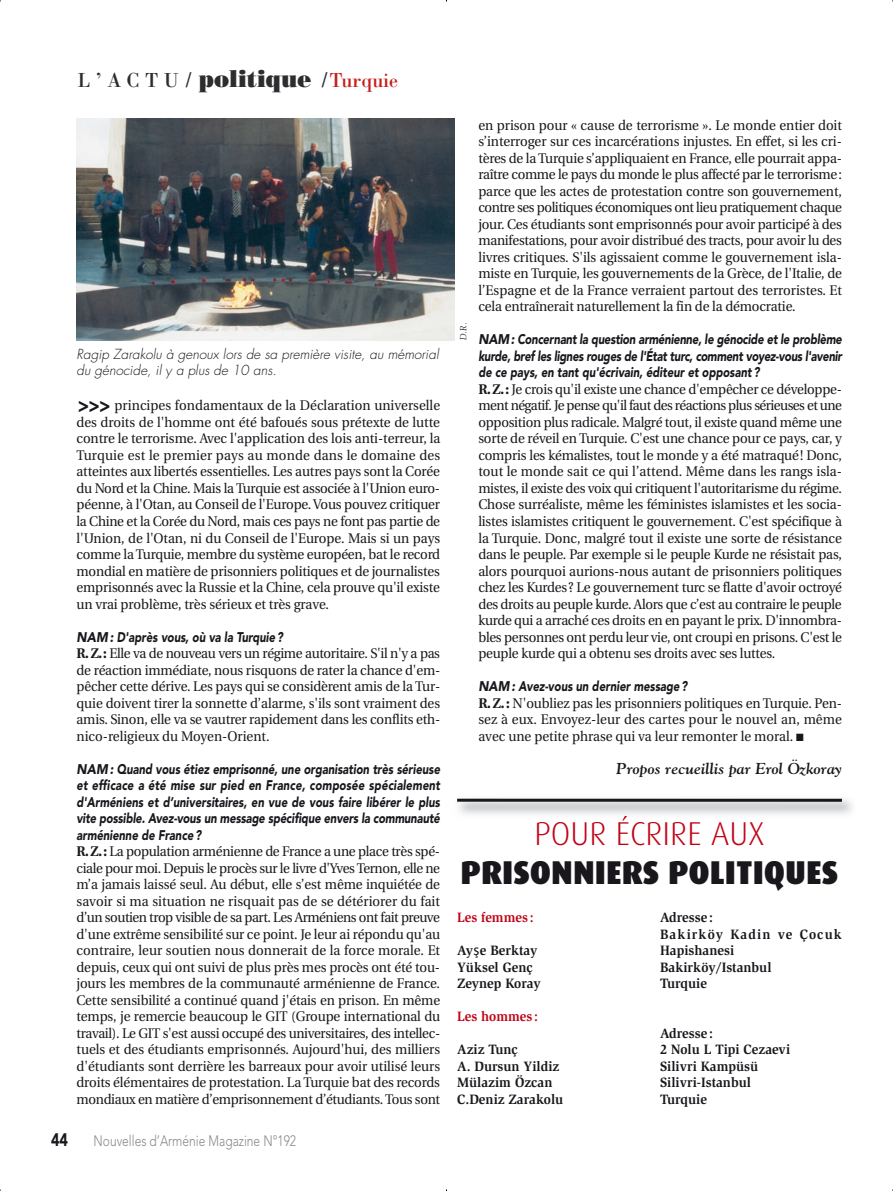
<style>
.page{position:relative;width:893px;height:1191px;background:#fff}
.page>*{position:absolute;margin:0;border:0;box-sizing:border-box;transform-origin:0 0}
.t1{font:900 33px "Dax";color:#1a171c}
.t2{font:300 33px "Dax";color:#c00418}
.t3{font:24px "Bodoni Poster";color:#2d2c2f;scale:.95 1}
.t4{font:900 condensed 21.6px "Flyer";color:#1a171c;scale:.83 1}
.t5{font:900 18px "Avenir";color:#1a171c;scale:.8 1}
.t6{font:italic 700 15.75px "Goudy";color:#1a171c}
.t7{font:300 15px "Avenir";color:#87888a;scale:.8 1}
.t8{font:13.95px/16.5px "Utopia";letter-spacing:-.01em;color:#1a171c;text-align:justify;scale:.95 1}
.t9{font:900 13.95px/16.5px "Avenir";color:#1a171c;text-align:justify;scale:.9 1}
.t10{font:700 13.95px/16.5px "Slimbach";color:#1a171c;scale:.95 1}
.t11{font:700 13.95px "Slimbach";color:#c00418;scale:.95 1}
.t12{font:italic 300 13.5px/15.8px "Futura";color:#1a171c}
.t13{font:italic 9px "Goudy";color:#1a171c}
.s1{font-family:"Bodoni";font-size:21px}
.s2{font-family:"Utopia";font-size:21px}
.s3{font-family:"Bodoni";font-size:21px;color:#c3201e}
.s4{font-weight:700}
.s5{font-family:"Lucida Grande";font-weight:400}
</style>
<div class="page">
<img style="left:77px;top:119px;width:377px;height:221px">
<img style="left:457px;top:799px;width:395px;height:16px">
<svg style="left:622px;top:815px;width:5px;height:6px"></svg>
<hr style="left:457px;top:798px;width:385px;height:3px;background:#1a171c">
<h2 class="t3" style="left:78px;top:70px;width:338px"><span class="s1">L ’ A C T U</span> <span class="s2">/</span> politique <span class="s2">/</span><span class="s3">Turquie</span></h2>
<p class="t12" style="left:77px;top:348px;width:366px">Ragip Zarakolu à genoux lors de sa première visite, au mémorial du génocide, il y a plus de 10 ans.</p>
<p class="t8" style="left:77px;top:399px;width:384px;text-indent:38px">principes fondamentaux de la Déclaration universelle des droits de l'homme ont été bafoués sous prétexte de lutte contre le terrorisme. Avec l'application des lois anti-terreur, la Turquie est le premier pays au monde dans le domaine des atteintes aux libertés essentielles. Les autres pays sont la Corée du Nord et la Chine. Mais la Turquie est associée à l'Union euro&shy;péenne, à l'Otan, au Conseil de l'Europe. Vous pouvez critiquer la Chine et la Corée du Nord, mais ces pays ne font pas partie de l'Union, de l'Otan, ni du Conseil de l'Europe. Mais si un pays comme la Turquie, membre du système européen, bat le record mondial en matière de prisonniers politiques et de journalistes emprisonnés avec la Russie et la Chine, cela prouve qu'il existe un vrai problème, très sérieux et très grave.</p>
<p class="t9" style="left:77px;top:629px;width:233px">NAM : D'après vous, où va la Turquie ?</p>
<p class="t8" style="left:77px;top:646px;width:384px"><span class="s4">R. Z.:</span> Elle va de nouveau vers un régime autoritaire. S'il n'y a pas de réaction immédiate, nous risquons de rater la chance d'em&shy;pêcher cette dérive. Les pays qui se considèrent amis de la Tur&shy;quie doivent tirer la sonnette d’alarme, s'ils sont vraiment des amis. Sinon, elle va se vautrer rapidement dans les conflits eth&shy;nico-religieux du Moyen-Orient.</p>
<p class="t9" style="left:77px;top:761px;width:407px">NAM : Quand vous étiez emprisonné, une organisation très sérieuse et efficace a été mise sur pied en France, composée spécialement d'Arméniens et d’universitaires, en vue de vous faire libérer le plus vite possible. Avez-vous un message spécifique envers la communauté arménienne de France ?</p>
<p class="t8" style="left:77px;top:844px;width:384px"><span class="s4">R. Z.:</span> La population arménienne de France a une place très spé&shy;ciale pour moi. Depuis le procès sur le livre d'Yves Ternon, elle ne m’a jamais laissé seul. Au début, elle s’est même inquiétée de savoir si ma situation ne risquait pas de se détériorer du fait d’un soutien trop visible de sa part. Les Arméniens ont fait preuve d'une extrême sensibilité sur ce point. Je leur ai répondu qu'au contraire, leur soutien nous donnerait de la force morale. Et depuis, ceux qui ont suivi de plus près mes procès ont été tou&shy;jours les membres de la communauté arménienne de France.<br>Cette sensibilité a continué quand j'étais en prison. En même temps, je remercie beaucoup le GIT (Groupe international du travail). Le GIT s'est aussi occupé des universitaires, des intellec&shy;tuels et des étudiants emprisonnés. Aujourd'hui, des milliers d'étudiants sont derrière les barreaux pour avoir utilisé leurs droits élémentaires de protestation. La Turquie bat des records mondiaux en matière d’emprisonnement d’étudiants. Tous sont</p>
<h3 class="t4" style="left:78px;top:397px;width:41px">&gt;&gt;&gt;</h3>
<p class="t5" style="left:51px;top:1132px;width:23px">44</p>
<p class="t7" style="left:94px;top:1134px;width:255px">Nouvelles d’Arménie Magazine N°192</p>
<p class="t13" style="left:459px;top:340px;width:19px;rotate:-90deg">D.R.</p>
<p class="t8" style="left:478px;top:118px;width:384px">en prison pour « cause de terrorisme ». Le monde entier doit s’interroger sur ces incarcérations injustes. En effet, si les cri&shy;tères de la Turquie s’appliquaient en France, elle pourrait appa&shy;raître comme le pays du monde le plus affecté par le terrorisme: parce que les actes de protestation contre son gouvernement, contre ses politiques économiques ont lieu pratiquement chaque jour. Ces étudiants sont emprisonnés pour avoir participé à des manifestations, pour avoir distribué des tracts, pour avoir lu des livres critiques. S'ils agissaient comme le gouvernement isla&shy;miste en Turquie, les gouvernements de la Grèce, de l'Italie, de l’Espagne et de la France verraient partout des terroristes. Et cela entraînerait naturellement la fin de la démocratie.</p>
<p class="t9" style="left:478px;top:332px;width:407px">NAM: Concernant la question arménienne, le génocide et le problème kurde, bref les lignes rouges de l'État turc, comment voyez-vous l'avenir de ce pays, en tant qu'écrivain, éditeur et opposant ?</p>
<p class="t8" style="left:478px;top:382px;width:384px"><span class="s4">R. Z.:</span> Je crois qu'il existe une chance d'empêcher ce développe&shy;ment négatif. Je pense qu'il faut des réactions plus sérieuses et une opposition plus radicale. Malgré tout, il existe quand même une sorte de réveil en Turquie. C'est une chance pour ce pays, car, y compris les kémalistes, tout le monde y a été matraqué! Donc, tout le monde sait ce qui l’attend. Même dans les rangs isla&shy;mistes, il existe des voix qui critiquent l'autoritarisme du régime.<br>Chose surréaliste, même les féministes islamistes et les socia&shy;listes islamistes critiquent le gouvernement. C'est spécifique à la Turquie. Donc, malgré tout il existe une sorte de résistance dans le peuple. Par exemple si le peuple Kurde ne résistait pas, alors pourquoi aurions-nous autant de prisonniers politiques chez les Kurdes? Le gouvernement turc se flatte d'avoir octroyé des droits au peuple kurde. Alors que c’est au contraire le peuple kurde qui a arraché ces droits en en payant le prix. D'innombra&shy;bles personnes ont perdu leur vie, ont croupi en prisons. C'est le peuple kurde qui a obtenu ses droits avec ses luttes.</p>
<p class="t9" style="left:478px;top:679px;width:236px">NAM : Avez-vous un dernier message ?</p>
<p class="t8" style="left:478px;top:696px;width:384px"><span class="s4">R. Z. :</span> N'oubliez pas les prisonniers politiques en Turquie. Pen&shy;sez à eux. Envoyez-leur des cartes pour le nouvel an, même avec une petite phrase qui va leur remonter le moral. ■</p>
<p class="t6" style="left:616px;top:762px;width:227px">Propos recueillis par Erol Özkoray</p>
<h1 class="t2" style="left:534px;top:819px;width:232px">POUR ÉCRIRE AUX</h1>
<h1 class="t1" style="left:461px;top:859px;width:379px">PRISONNIERS POLITIQUES</h1>
<p class="t11" style="left:457px;top:912px;width:82px">Les femmes:</p>
<p class="t10" style="left:457px;top:943px;width:90px">Ay<span class="s5">ş</span>e Berktay<br>Yüksel Genç<br>Zeynep Koray</p>
<p class="t11" style="left:457px;top:1011px;width:87px">Les hommes:</p>
<p class="t10" style="left:457px;top:1042px;width:113px">Aziz Tunç<br>A. Dursun Yildiz<br>Mülazim Özcan<br>C.Deniz Zarakolu</p>
<p class="t10" style="left:660px;top:910px;width:193px">Adresse:<br>Bakirköy Kadin ve Çocuk<br>Hapishanesi<br>Bakirköy/Istanbul<br>Turquie</p>
<p class="t10" style="left:660px;top:1026px;width:138px">Adresse:<br>2 Nolu L Tipi Cezaevi<br>Silivri Kampüsü<br>Silivri-Istanbul<br>Turquie</p>
</div>
